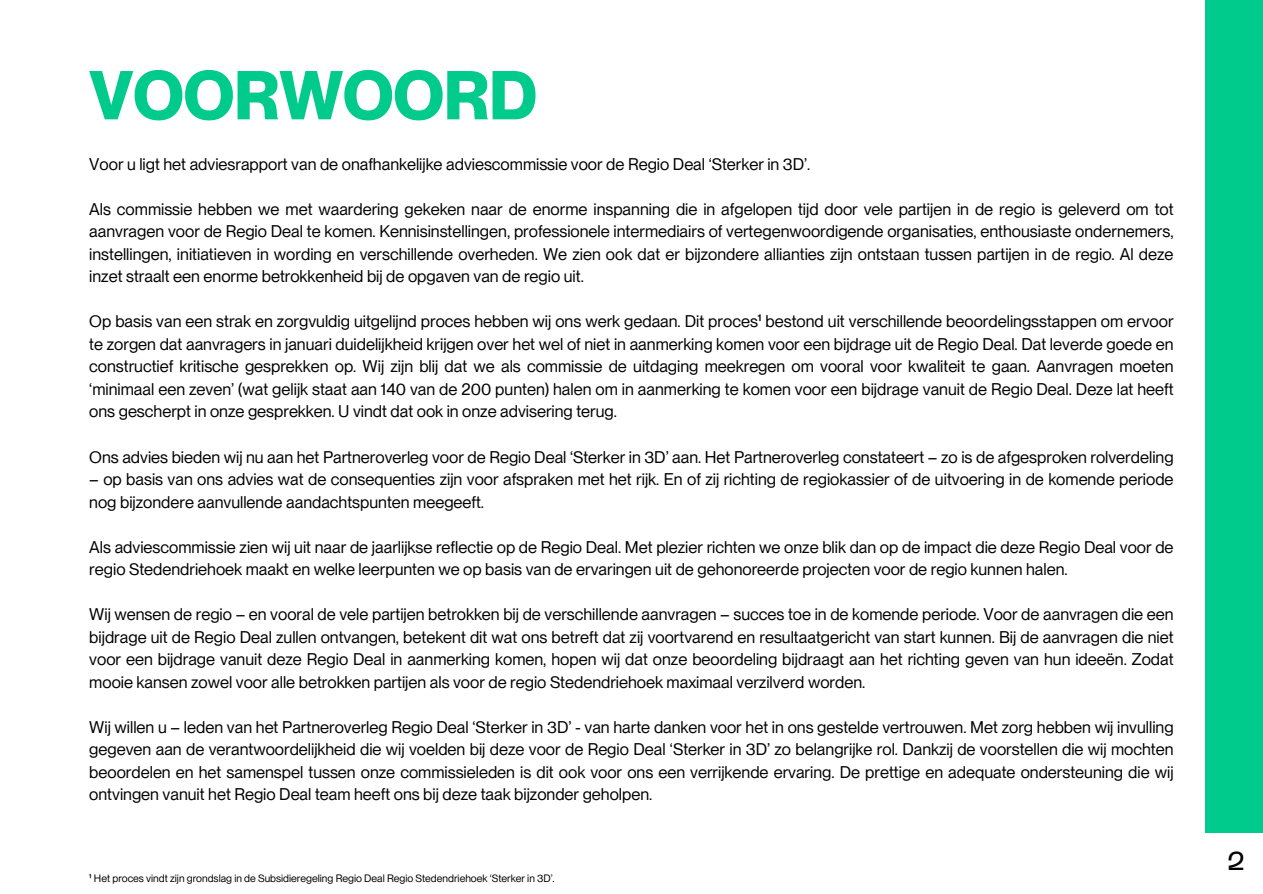
<style>
.page{position:relative;width:1263px;height:894px;background:#fff}
.page>*{position:absolute;margin:0;border:0;box-sizing:border-box;transform-origin:0 0}
.t1{font:700 67.5px "Neue Montreal";color:#00ca8c}
.t2{font:500 25.5px "PP Neue Machina";color:#000}
.t3{font:16.5px/22.5px "PP Neue Montreal";color:#000;text-align:justify}
.t4{font:10.5px "PP Neue Montreal";color:#000}
</style>
<div class="page">
<div style="left:1205px;top:0;width:58px;height:831px;background:#00ca8c"></div>
<h1 class="t1" style="left:89px;top:54px;width:449px">VOORWOORD</h1>
<h3 class="t3" style="left:89px;top:152px;width:722px">Voor u ligt het adviesrapport van de onafhankelijke adviescommissie voor de Regio Deal ‘Sterker in 3D’.</h3>
<h3 class="t3" style="left:89px;top:197px;width:1086px">Als commissie hebben we met waardering gekeken naar de enorme inspanning die in afgelopen tijd door vele partijen in de regio is geleverd om tot aanvragen voor de Regio Deal te komen. Kennisinstellingen, professionele intermediairs of vertegenwoordigende organisaties, enthousiaste ondernemers, instellingen, initiatieven in wording en verschillende overheden. We zien ook dat er bijzondere allianties zijn ontstaan tussen partijen in de regio. Al deze inzet straalt een enorme betrokkenheid bij de opgaven van de regio uit.</h3>
<h3 class="t3" style="left:89px;top:310px;width:1086px">Op basis van een strak en zorgvuldig uitgelijnd proces hebben wij ons werk gedaan. Dit proces¹ bestond uit verschillende beoordelingsstappen om ervoor te zorgen dat aanvragers in januari duidelijkheid krijgen over het wel of niet in aanmerking komen voor een bijdrage uit de Regio Deal. Dat leverde goede en constructief kritische gesprekken op. Wij zijn blij dat we als commissie de uitdaging meekregen om vooral voor kwaliteit te gaan. Aanvragen moeten ‘minimaal een zeven’ (wat gelijk staat aan 140 van de 200 punten) halen om in aanmerking te komen voor een bijdrage vanuit de Regio Deal. Deze lat heeft ons gescherpt in onze gesprekken. U vindt dat ook in onze advisering terug.</h3>
<h3 class="t3" style="left:89px;top:445px;width:1086px">Ons advies bieden wij nu aan het Partneroverleg voor de Regio Deal ‘Sterker in 3D’ aan. Het Partneroverleg constateert – zo is de afgesproken rolverdeling</h3>
<h3 class="t3" style="left:89px;top:467px;width:1086px">– op basis van ons advies wat de consequenties zijn voor afspraken met het rijk. En of zij richting de regiokassier of de uitvoering in de komende periode nog bijzondere aanvullende aandachtspunten meegeeft.</h3>
<h3 class="t3" style="left:89px;top:535px;width:1086px">Als adviescommissie zien wij uit naar de jaarlijkse reflectie op de Regio Deal. Met plezier richten we onze blik dan op de impact die deze Regio Deal voor de regio Stedendriehoek maakt en welke leerpunten we op basis van de ervaringen uit de gehonoreerde projecten voor de regio kunnen halen.</h3>
<h3 class="t3" style="left:89px;top:602px;width:1086px">Wij wensen de regio – en vooral de vele partijen betrokken bij de verschillende aanvragen – succes toe in de komende periode. Voor de aanvragen die een bijdrage uit de Regio Deal zullen ontvangen, betekent dit wat ons betreft dat zij voortvarend en resultaatgericht van start kunnen. Bij de aanvragen die niet voor een bijdrage vanuit deze Regio Deal in aanmerking komen, hopen wij dat onze beoordeling bijdraagt aan het richting geven van hun ideeën. Zodat mooie kansen zowel voor alle betrokken partijen als voor de regio Stedendriehoek maximaal verzilverd worden.</h3>
<h3 class="t3" style="left:89px;top:715px;width:1086px">Wij willen u – leden van het Partneroverleg Regio Deal ‘Sterker in 3D’ - van harte danken voor het in ons gestelde vertrouwen. Met zorg hebben wij invulling gegeven aan de verantwoordelijkheid die wij voelden bij deze voor de Regio Deal ‘Sterker in 3D’ zo belangrijke rol. Dankzij de voorstellen die wij mochten beoordelen en het samenspel tussen onze commissieleden is dit ook voor ons een verrijkende ervaring. De prettige en adequate ondersteuning die wij ontvingen vanuit het Regio Deal team heeft ons bij deze taak bijzonder geholpen.</h3>
<p class="t4" style="left:89px;top:871px;width:467px">¹ Het proces vindt zijn grondslag in de Subsidieregeling Regio Deal Regio Stedendriehoek ‘Sterker in 3D’.</p>
<h2 class="t2" style="left:1227px;top:851px;width:19px">2</h2>
</div>
